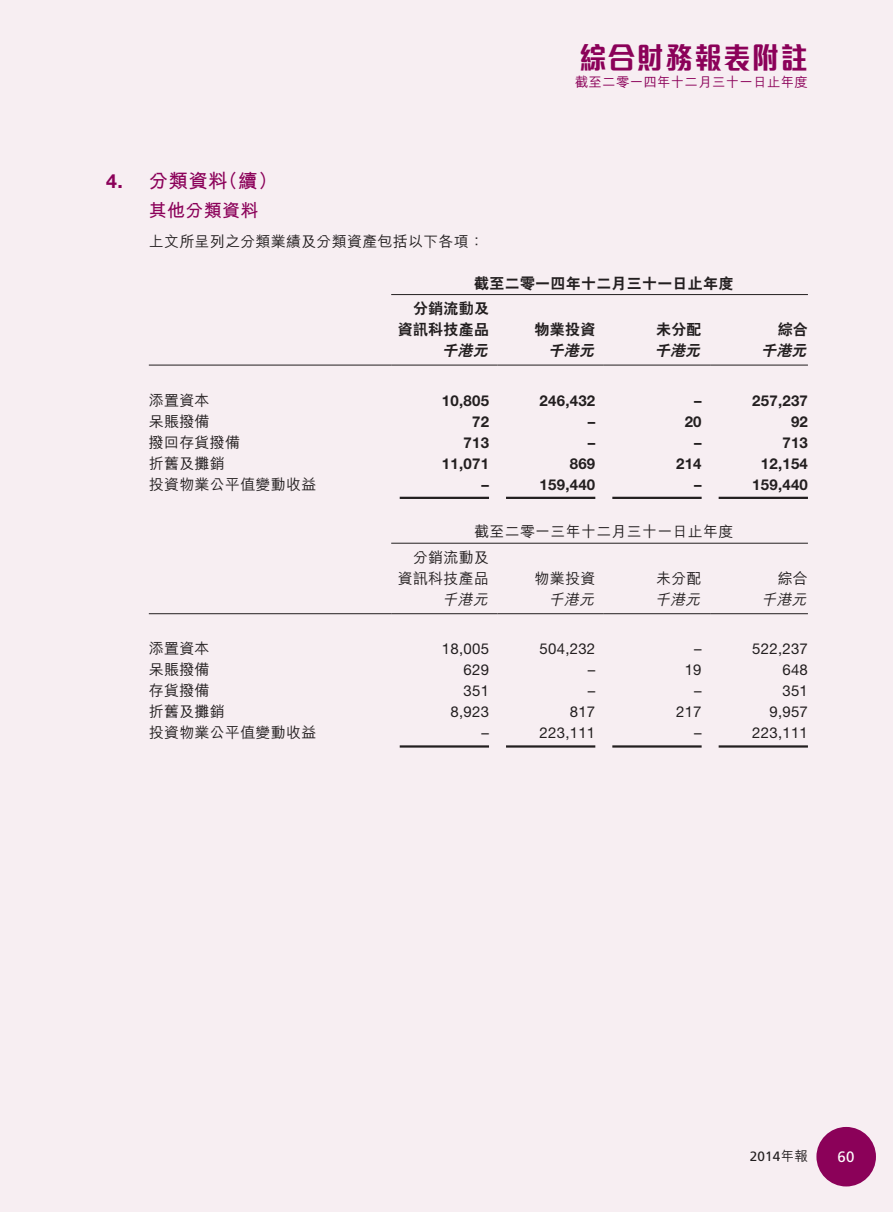
<style>
.page{position:relative;width:893px;height:1212px;background:#f7eef2}
.page>*{position:absolute;margin:0;border:0;box-sizing:border-box;transform-origin:0 0}
.t1{font:30px "M Elle HK Xbold E Ten B5 H";letter-spacing:.065em;color:#8b0159;scale:.9 1}
.t2{font:19.5px "M Hei HK Bold E Ten B5 H";color:#8b0159}
.t3{font:18px "M Hei HK Bold E Ten B5 H";letter-spacing:.015em;color:#8b0159}
.t4{font:15px/25.5px "M Hei HK Medium E Ten B5 H";letter-spacing:.015em;color:#231f20}
.t5{font:700 15px "Helvetica Neue LT Std";letter-spacing:.015em;color:#231f20}
.t6{font:15px "Helvetica Neue LT Std";letter-spacing:.015em;color:#231f20}
.t7{font:15px/25.5px "C Hei 2 HK Xbold E Ten B5 H";letter-spacing:.015em;color:#231f20}
.t8{font:italic 15px "C Hei 2 HK Xbold E Ten B5 H";color:#231f20}
.t9{font:italic 15px "M Hei HK Medium E Ten B5 H";color:#231f20}
.t10{font:15px "Frutiger LT Std";color:#fff}
.t11{font:13.5px "M Hei HK Medium E Ten B5 H";letter-spacing:.015em;color:#8b0159}
.t12{font:13.5px "Frutiger LT Std";color:#231f20}
.s1{font-family:"Helvetica Neue LT Std";font-weight:700}
.s2{font-family:"M Hei HK Medium E Ten B5 H"}
</style>
<div class="page">
<hr style="left:391px;top:294px;width:417px;height:1px;background:#231f20">
<hr style="left:149px;top:365px;width:242px;height:1px;background:#231f20">
<hr style="left:391px;top:365px;width:106px;height:1px;background:#231f20">
<hr style="left:497px;top:365px;width:107px;height:1px;background:#231f20">
<hr style="left:604px;top:365px;width:106px;height:1px;background:#231f20">
<hr style="left:710px;top:365px;width:98px;height:1px;background:#231f20">
<hr style="left:400px;top:497px;width:89px;height:2px;background:#231f20">
<hr style="left:506px;top:497px;width:89px;height:2px;background:#231f20">
<hr style="left:612px;top:497px;width:90px;height:2px;background:#231f20">
<hr style="left:719px;top:497px;width:89px;height:2px;background:#231f20">
<hr style="left:391px;top:543px;width:417px;height:1px;background:#231f20">
<hr style="left:149px;top:613px;width:242px;height:1px;background:#231f20">
<hr style="left:391px;top:613px;width:106px;height:1px;background:#231f20">
<hr style="left:497px;top:613px;width:107px;height:1px;background:#231f20">
<hr style="left:604px;top:613px;width:106px;height:1px;background:#231f20">
<hr style="left:710px;top:613px;width:98px;height:1px;background:#231f20">
<hr style="left:400px;top:745px;width:89px;height:2px;background:#231f20">
<hr style="left:506px;top:745px;width:89px;height:2px;background:#231f20">
<hr style="left:612px;top:745px;width:90px;height:2px;background:#231f20">
<hr style="left:719px;top:745px;width:89px;height:2px;background:#231f20">
<h1 class="t1" style="left:579px;top:46px;width:255px">綜合財務報表附註</h1>
<p class="t11" style="left:575px;top:76px;width:235px">截至二零一四年十二月三十一日止年度</p>
<h2 class="t2" style="left:106px;top:173px;width:173px"><span class="s1">4.</span> 分類資料（續）</h2>
<p class="t3" style="left:149px;top:203px;width:111px">其他分類資料</p>
<p class="t4" style="left:149px;top:230px;width:337px">上文所呈列之分類業績及分類資產包括以下各項：</p>
<p class="t7" style="left:413px;top:272px;width:322px;text-indent:61px">截至二零一四年十二月三十一日止年度分銷流動及</p>
<p class="t7" style="left:398px;top:319px;width:93px">資訊科技產品</p>
<p class="t7" style="left:535px;top:319px;width:62px">物業投資</p>
<p class="t7" style="left:656px;top:319px;width:47px">未分配</p>
<p class="t7" style="left:778px;top:319px;width:32px">綜合</p>
<p class="t8" style="left:442px;top:345px;width:51px">千港元</p>
<p class="t8" style="left:548px;top:345px;width:51px">千港元</p>
<p class="t8" style="left:655px;top:345px;width:51px">千港元</p>
<p class="t8" style="left:761px;top:345px;width:51px">千港元</p>
<p class="t4" style="left:149px;top:389px;width:62px">添置資本</p>
<p class="t5" style="left:442px;top:392px;width:49px">10,805</p>
<p class="t5" style="left:540px;top:392px;width:57px">246,432</p>
<p class="t5" style="left:694px;top:392px;width:9px">–</p>
<p class="t5" style="left:752px;top:392px;width:57px">257,237</p>
<p class="t4" style="left:149px;top:410px;width:62px">呆賬撥備</p>
<p class="t5" style="left:472px;top:413px;width:18px">72</p>
<p class="t5" style="left:588px;top:413px;width:9px">–</p>
<p class="t5" style="left:685px;top:413px;width:18px">20</p>
<p class="t5" style="left:791px;top:413px;width:18px">92</p>
<p class="t4" style="left:149px;top:431px;width:93px">撥回存貨撥備</p>
<p class="t5" style="left:463px;top:434px;width:27px">713</p>
<p class="t5" style="left:588px;top:434px;width:9px">–</p>
<p class="t5" style="left:694px;top:434px;width:9px">–</p>
<p class="t5" style="left:782px;top:434px;width:27px">713</p>
<p class="t4" style="left:149px;top:452px;width:78px">折舊及攤銷</p>
<p class="t5" style="left:442px;top:455px;width:49px">11,071</p>
<p class="t5" style="left:570px;top:455px;width:27px">869</p>
<p class="t5" style="left:676px;top:455px;width:27px">214</p>
<p class="t5" style="left:761px;top:455px;width:49px">12,154</p>
<p class="t4" style="left:149px;top:473px;width:169px">投資物業公平值變動收益</p>
<p class="t5" style="left:481px;top:476px;width:9px">–</p>
<p class="t5" style="left:540px;top:476px;width:57px">159,440</p>
<p class="t5" style="left:694px;top:476px;width:9px">–</p>
<p class="t5" style="left:752px;top:476px;width:57px">159,440</p>
<p class="t4" style="left:413px;top:521px;width:322px;text-indent:61px">截至二零一三年十二月三十一日止年度分銷流動及</p>
<p class="t4" style="left:398px;top:567px;width:93px">資訊科技產品</p>
<p class="t4" style="left:535px;top:567px;width:62px">物業投資</p>
<p class="t4" style="left:656px;top:567px;width:47px">未分配</p>
<p class="t4" style="left:778px;top:567px;width:32px">綜合</p>
<p class="t9" style="left:442px;top:593px;width:50px">千港元</p>
<p class="t9" style="left:548px;top:593px;width:50px">千港元</p>
<p class="t9" style="left:655px;top:593px;width:50px">千港元</p>
<p class="t9" style="left:761px;top:593px;width:50px">千港元</p>
<p class="t4" style="left:149px;top:638px;width:62px">添置資本</p>
<p class="t6" style="left:442px;top:643px;width:49px">18,005</p>
<p class="t6" style="left:540px;top:643px;width:57px">504,232</p>
<p class="t6" style="left:694px;top:643px;width:9px">–</p>
<p class="t6" style="left:752px;top:643px;width:57px">522,237</p>
<p class="t4" style="left:149px;top:659px;width:62px">呆賬撥備</p>
<p class="t6" style="left:463px;top:664px;width:27px">629</p>
<p class="t6" style="left:588px;top:664px;width:9px">–</p>
<p class="t6" style="left:685px;top:664px;width:18px">19</p>
<p class="t6" style="left:782px;top:664px;width:27px">648</p>
<p class="t4" style="left:149px;top:680px;width:62px">存貨撥備</p>
<p class="t6" style="left:463px;top:685px;width:27px">351</p>
<p class="t6" style="left:588px;top:685px;width:9px">–</p>
<p class="t6" style="left:694px;top:685px;width:9px">–</p>
<p class="t6" style="left:782px;top:685px;width:27px">351</p>
<p class="t4" style="left:149px;top:701px;width:78px">折舊及攤銷</p>
<p class="t6" style="left:450px;top:706px;width:40px">8,923</p>
<p class="t6" style="left:570px;top:706px;width:27px">817</p>
<p class="t6" style="left:676px;top:706px;width:27px">217</p>
<p class="t6" style="left:769px;top:706px;width:40px">9,957</p>
<p class="t4" style="left:149px;top:722px;width:169px">投資物業公平值變動收益</p>
<p class="t6" style="left:481px;top:727px;width:9px">–</p>
<p class="t6" style="left:540px;top:727px;width:57px">223,111</p>
<p class="t6" style="left:694px;top:727px;width:9px">–</p>
<p class="t6" style="left:752px;top:727px;width:57px">223,111</p>
<p class="t12" style="left:750px;top:1148px;width:60px">2014<span class="s2">年報</span></p>
<p class="t10" style="left:838px;top:1148px;width:18px">60</p>
</div>
